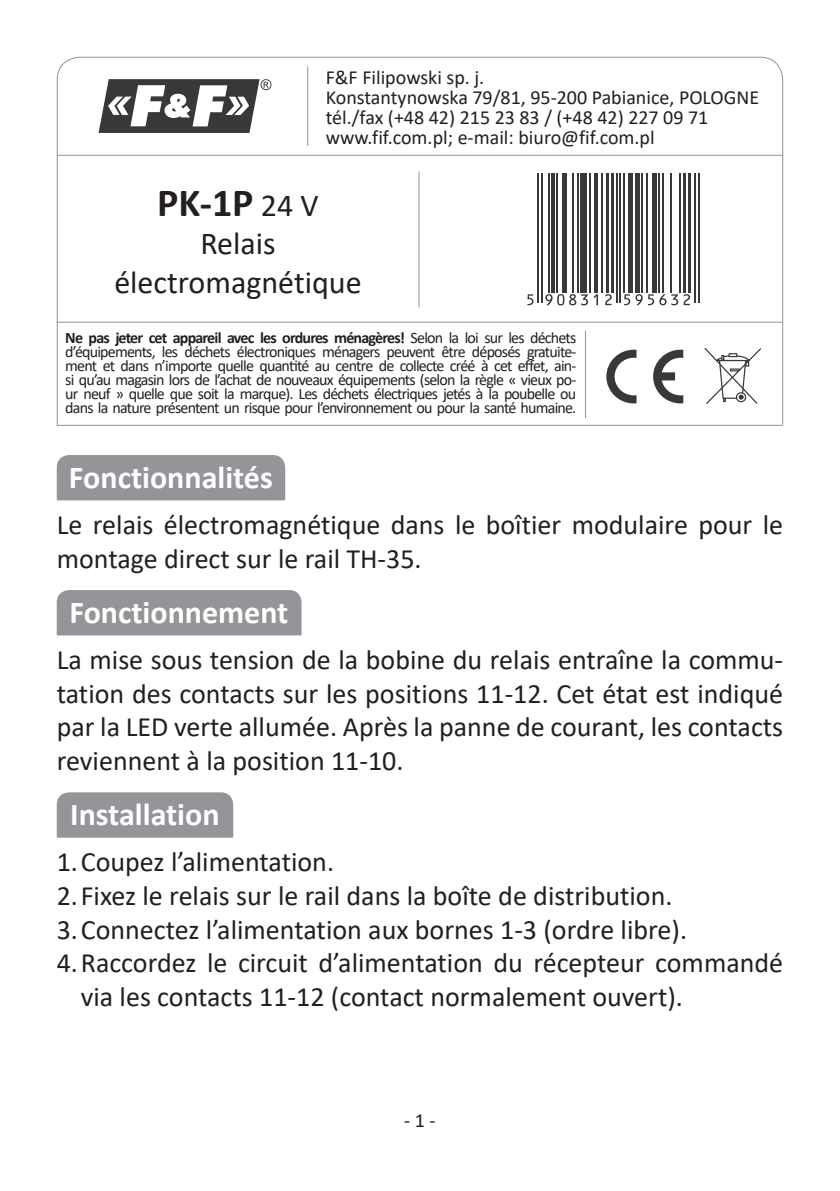
<style>
.page{position:relative;width:840px;height:1191px;background:#fff}
.page>*{position:absolute;margin:0;border:0;box-sizing:border-box;transform-origin:0 0}
.t1{font:700 40px "Calibri";color:#231f20}
.t2{font:700 32px "Calibri";color:#fff}
.t3{font:32px/38.4px "Calibri";color:#231f20;text-align:center}
.t4{font:28px/33.6px "Calibri";color:#231f20}
.t5{font:20px/20px "Calibri";color:#231f20}
.t6{font:16px/14px "Calibri";letter-spacing:-.05em;color:#231f20;text-align:justify}
.s1{font-weight:400;font-size:32px}
.s2{font-weight:700}
</style>
<div class="page">
<svg style="left:704px;top:348px;width:56px;height:56px"></svg>
<svg style="left:606px;top:350px;width:77px;height:53px"></svg>
<hr style="left:57px;top:321px;width:724px;height:2px;background:#939598">
<hr style="left:584px;top:330px;width:2px;height:88px;background:#939598">
<hr style="left:418px;top:171px;width:1px;height:136px;background:#939598">
<hr style="left:57px;top:425px;width:724px;height:1px;background:#939598">
<svg style="left:527px;top:173px;width:173px;height:133px"></svg>
<hr style="left:537px;top:173px;width:1px;height:130px;background:#383839">
<hr style="left:541px;top:173px;width:1px;height:130px;background:#383839">
<hr style="left:547px;top:173px;width:2px;height:119px;background:#383839">
<hr style="left:551px;top:173px;width:3px;height:119px;background:#383839">
<hr style="left:556px;top:173px;width:1px;height:119px;background:#383839">
<div style="left:561px;top:173px;width:5px;height:119px;background:#383839"></div>
<hr style="left:571px;top:173px;width:2px;height:119px;background:#383839">
<hr style="left:576px;top:173px;width:2px;height:119px;background:#383839">
<div style="left:580px;top:173px;width:6px;height:119px;background:#383839"></div>
<hr style="left:588px;top:173px;width:1px;height:119px;background:#383839">
<hr style="left:593px;top:173px;width:3px;height:119px;background:#383839">
<hr style="left:600px;top:173px;width:1px;height:119px;background:#383839">
<hr style="left:605px;top:173px;width:3px;height:119px;background:#383839">
<hr style="left:610px;top:173px;width:3px;height:119px;background:#383839">
<hr style="left:616px;top:173px;width:1px;height:130px;background:#383839">
<hr style="left:619px;top:173px;width:1px;height:130px;background:#383839">
<hr style="left:622px;top:173px;width:2px;height:119px;background:#383839">
<div style="left:627px;top:173px;width:5px;height:119px;background:#383839"></div>
<div style="left:634px;top:173px;width:5px;height:119px;background:#383839"></div>
<hr style="left:641px;top:173px;width:1px;height:119px;background:#383839">
<hr style="left:646px;top:173px;width:1px;height:119px;background:#383839">
<div style="left:651px;top:173px;width:5px;height:119px;background:#383839"></div>
<hr style="left:658px;top:173px;width:1px;height:119px;background:#383839">
<hr style="left:661px;top:173px;width:2px;height:119px;background:#383839">
<hr style="left:670px;top:173px;width:1px;height:119px;background:#383839">
<hr style="left:678px;top:173px;width:2px;height:119px;background:#383839">
<hr style="left:682px;top:173px;width:3px;height:119px;background:#383839">
<hr style="left:687px;top:173px;width:3px;height:119px;background:#383839">
<hr style="left:694px;top:173px;width:1px;height:130px;background:#383839">
<hr style="left:697px;top:173px;width:1px;height:130px;background:#383839">
<svg style="left:527px;top:294px;width:6px;height:11px"></svg>
<svg style="left:545px;top:294px;width:42px;height:11px"></svg>
<svg style="left:593px;top:294px;width:4px;height:11px"></svg>
<svg style="left:604px;top:294px;width:7px;height:11px"></svg>
<svg style="left:624px;top:294px;width:29px;height:11px"></svg>
<svg style="left:659px;top:294px;width:18px;height:11px"></svg>
<svg style="left:683px;top:294px;width:6px;height:11px"></svg>
<svg style="left:56px;top:56px;width:727px;height:100px"></svg>
<div style="left:56px;top:455px;width:230px;height:46px;background:#939598"></div>
<div style="left:56px;top:590px;width:246px;height:46px;background:#939598"></div>
<div style="left:56px;top:792px;width:178px;height:46px;background:#939598"></div>
<hr style="left:57px;top:155px;width:1px;height:270px;background:#939598">
<hr style="left:781px;top:155px;width:2px;height:270px;background:#939598">
<p class="t5" style="left:325px;top:67px;width:434px">F&amp;F Filipowski sp. j.<br>Konstantynowska 79/81, 95-200 Pabianice, POLOGNE tél./fax (+48 42) 215 23 83 / (+48 42) 227 09 71 www.fif.com.pl; e-mail: biuro@fif.com.pl</p>
<h1 class="t1" style="left:157px;top:174px;width:163px">PK-1P <span class="s1">24 V</span></h1>
<p class="t3" style="left:114px;top:224px;width:249px">Relais électromagnétique</p>
<p class="t6" style="left:65px;top:330px;width:512px"><span class="s2">Ne pas jeter cet appareil avec les ordures ménagères!</span> Selon la loi sur les déchets d’équipements, les déchets électroniques ménagers peuvent être déposés gratuite&shy;ment et dans n’importe quelle quantité au centre de collecte créé à cet effet, ain&shy;si qu’au magasin lors de l’achat de nouveaux équipements (selon la règle « vieux po&shy;ur neuf » quelle que soit la marque). Les déchets électriques jetés à la poubelle ou dans la nature présentent un risque pour l’environnement ou pour la santé humaine.</p>
<p class="t2" style="left:69px;top:454px;width:205px">Fonctionnalités</p>
<p class="t4" style="left:57px;top:507px;width:727px">Le relais électromagnétique dans le boîtier modulaire pour le montage direct sur le rail TH-35.</p>
<p class="t2" style="left:69px;top:589px;width:220px">Fonctionnement</p>
<p class="t4" style="left:57px;top:642px;width:727px;text-align:justify">La mise sous tension de la bobine du relais entraîne la commu&shy;tation des contacts sur les positions 11-12. Cet état est indiqué par la LED verte allumée. Après la panne de courant, les contacts reviennent à la position 11-10.</p>
<p class="t2" style="left:70px;top:792px;width:151px">Installation</p>
<p class="t4" style="left:57px;top:844px;width:279px">1.Coupez l’alimentation.</p>
<p class="t4" style="left:57px;top:878px;width:617px">2.Fixez le relais sur le rail dans la boîte de distribution.</p>
<p class="t4" style="left:57px;top:911px;width:631px">3.Connectez l’alimentation aux bornes 1-3 (ordre libre).</p>
<p class="t4" style="left:57px;top:945px;width:727px">4.Raccordez le circuit d’alimentation du récepteur commandé</p>
<p class="t4" style="left:81px;top:979px;width:603px">via les contacts 11-12 (contact normalement ouvert).</p>
<p class="t5" style="left:404px;top:1109px;width:33px">- 1 -</p>
</div>
